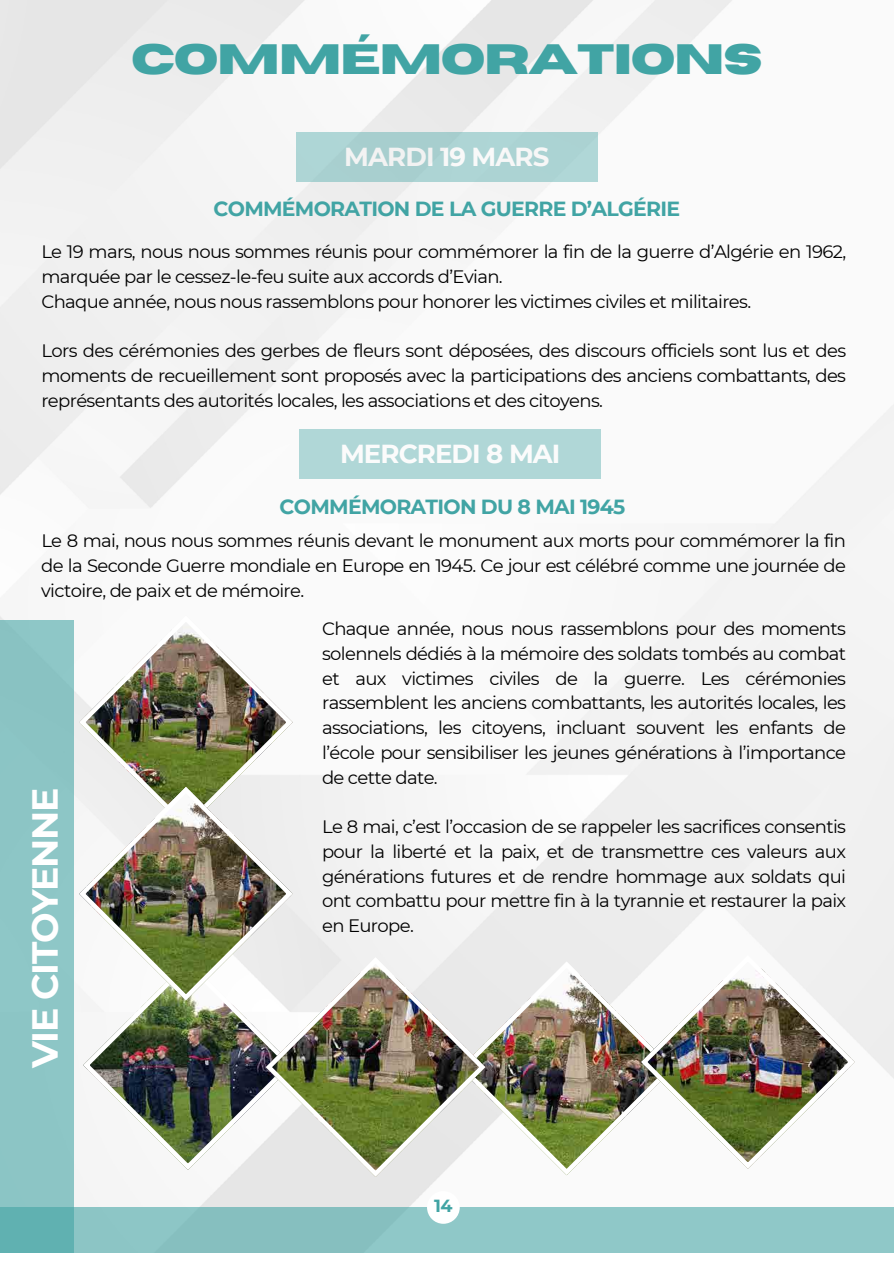
<style>
.page{position:relative;width:894px;height:1264px;background:#fff}
.page>*{position:absolute;margin:0;border:0;box-sizing:border-box;transform-origin:0 0}
.t1{font:700 42.3px "Horizon";letter-spacing:-.035em;color:#41a4a4}
.t2{font:700 36.15px "Montserrat";letter-spacing:-.035em;color:#fff}
.t3{font:700 25.95px "Montserrat";letter-spacing:-.035em;color:#fff}
.t4{font:700 20.4px "Montserrat";letter-spacing:-.035em;color:#41a4a4}
.t5{font:18px/24.8px "Montserrat";letter-spacing:-.035em;color:#000;text-align:justify}
.t6{font:700 17.55px "Montserrat";color:#41a4a4}
</style>
<div class="page">
<div style="left:0;top:620px;width:73px;height:587px;background:#8cc5c5"></div>
<div style="left:296px;top:132px;width:301px;height:50px;background:#abd3d3"></div>
<div style="left:299px;top:429px;width:301px;height:49px;background:#b0d7d7"></div>
<svg style="left:0;top:1207px;width:893px;height:45px;background:#88c3c3"></svg>
<img style="left:485px;top:961px;width:188px;height:214px">
<img style="left:83px;top:1000px;width:182px;height:169px">
<img style="left:265px;top:957px;width:220px;height:219px">
<div style="left:427px;top:1190px;width:32px;height:33px;background:#fff;border-radius:16px"></div>
<img style="left:79px;top:615px;width:214px;height:172px">
<img style="left:79px;top:787px;width:214px;height:213px">
<img style="left:641px;top:955px;width:213px;height:213px">
<h1 class="t1" style="left:131px;top:32px;width:632px">COMMÉMORATIONS</h1>
<h3 class="t3" style="left:344px;top:138px;width:206px">MARDI 19 MARS</h3>
<p class="t4" style="left:213px;top:194px;width:468px">COMMÉMORATION DE LA GUERRE D’ALGÉRIE</p>
<p class="t5" style="left:41px;top:238px;width:806px;text-align:left">Le 19 mars, nous nous sommes réunis pour commémorer la fin de la guerre d’Algérie en 1962, marquée par le cessez-le-feu suite aux accords d’Evian.<br>Chaque année, nous nous rassemblons pour honorer les victimes civiles et militaires.</p>
<p class="t5" style="left:41px;top:337px;width:806px">Lors des cérémonies des gerbes de fleurs sont déposées, des discours officiels sont lus et des moments de recueillement sont proposés avec la participations des anciens combattants, des représentants des autorités locales, les associations et des citoyens.</p>
<h3 class="t3" style="left:340px;top:435px;width:222px">MERCREDI 8 MAI</h3>
<p class="t4" style="left:279px;top:492px;width:347px">COMMÉMORATION DU 8 MAI 1945</p>
<p class="t5" style="left:41px;top:528px;width:806px">Le 8 mai, nous nous sommes réunis devant le monument aux morts pour commémorer la fin de la Seconde Guerre mondiale en Europe en 1945. Ce jour est célébré comme une journée de victoire, de paix et de mémoire.</p>
<h2 class="t2" style="left:19px;top:1068px;width:282px;rotate:-90deg">VIE CITOYENNE</h2>
<p class="t5" style="left:322px;top:615px;width:525px">Chaque année, nous nous rassemblons pour des moments solennels dédiés à la mémoire des soldats tombés au combat et aux victimes civiles de la guerre. Les cérémonies rassemblent les anciens combattants, les autorités locales, les associations, les citoyens, incluant souvent les enfants de l’école pour sensibiliser les jeunes générations à l’importance de cette date.</p>
<p class="t5" style="left:322px;top:813px;width:525px">Le 8 mai, c’est l’occasion de se rappeler les sacrifices consentis pour la liberté et la paix, et de transmettre ces valeurs aux générations futures et de rendre hommage aux soldats qui ont combattu pour mettre fin à la tyrannie et restaurer la paix en Europe.</p>
<p class="t6" style="left:434px;top:1192px;width:20px">14</p>
</div>
